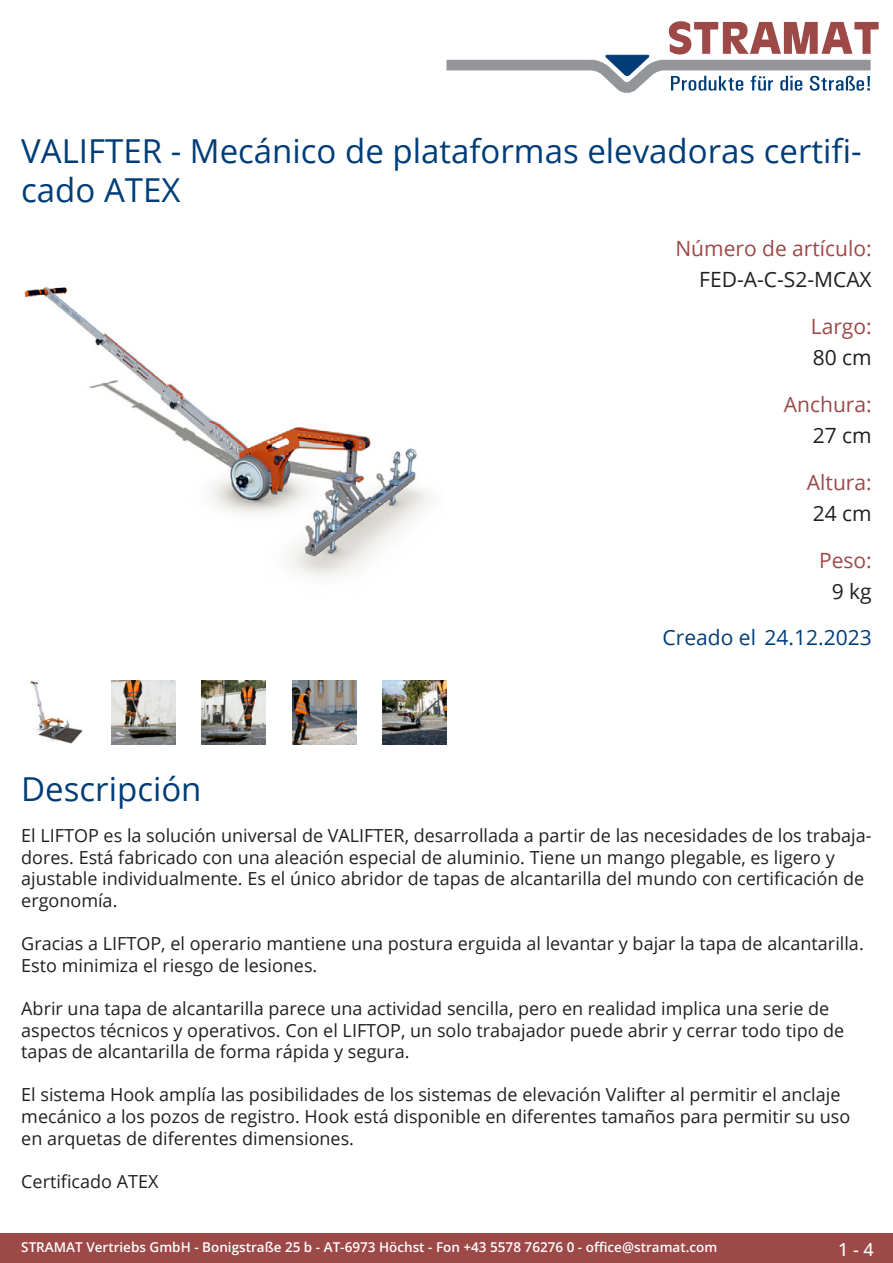
<style>
.page{position:relative;width:893px;height:1263px;background:#fff}
.page>*{position:absolute;margin:0;border:0;box-sizing:border-box;transform-origin:0 0}
.Produkttitel{font:33px/39.6px "Open Sans";color:#003d78}
.TechDaten_Überschrif{font:21px "Open Sans";color:#9c4948}
.TechDaten_Inhalt{font:21px "Open Sans";color:#231f20}
.Erstellungsdatum{font:21px "Open Sans";color:#003d78}
.Beschreibung_Text{font:18px/21.6px "Open Sans";color:#231f20}
.t1{font:500 18px "Open Sans";color:#fff}
.t2{font:600 13.5px "Open Sans";color:#fff}
</style>
<div class="page">
<div style="left:0;top:1233px;width:893px;height:30px;background:#9c4948"></div>
<svg style="left:446px;top:21px;width:433px;height:72px"></svg>
<img style="left:24px;top:286px;width:406px;height:292px">
<img style="left:27px;top:681px;width:56px;height:63px">
<img style="left:112px;top:680px;width:63px;height:64px">
<img style="left:202px;top:680px;width:64px;height:64px">
<img style="left:292px;top:680px;width:64px;height:64px">
<img style="left:383px;top:680px;width:63px;height:64px">
<p class="Produkttitel" style="left:21px;top:130px;width:839px">VALIFTER - Mecánico de plataformas elevadoras certifi&shy;cado ATEX</p>
<p class="TechDaten_Überschrif" style="left:675px;top:234px;width:198px">Número de artículo:</p>
<p class="TechDaten_Inhalt" style="left:699px;top:265px;width:174px">FED-A-C-S2-MCAX</p>
<p class="TechDaten_Überschrif" style="left:811px;top:312px;width:62px">Largo:</p>
<p class="TechDaten_Inhalt" style="left:813px;top:343px;width:61px">80 cm</p>
<p class="TechDaten_Überschrif" style="left:784px;top:390px;width:89px">Anchura:</p>
<p class="TechDaten_Inhalt" style="left:813px;top:421px;width:61px">27 cm</p>
<p class="TechDaten_Überschrif" style="left:807px;top:468px;width:66px">Altura:</p>
<p class="TechDaten_Inhalt" style="left:813px;top:499px;width:61px">24 cm</p>
<p class="TechDaten_Überschrif" style="left:819px;top:546px;width:54px">Peso:</p>
<p class="TechDaten_Inhalt" style="left:832px;top:577px;width:42px">9 kg</p>
<p class="Erstellungsdatum" style="left:663px;top:623px;width:211px">Creado el 24.12.2023</p>
<p class="Produkttitel" style="left:21px;top:768px;width:182px">Descripción</p>
<p class="Beschreibung_Text" style="left:21px;top:824px;width:850px">El LIFTOP es la solución universal de VALIFTER, desarrollada a partir de las necesidades de los trabaja&shy;dores. Está fabricado con una aleación especial de aluminio. Tiene un mango plegable, es ligero y ajustable individualmente. Es el único abridor de tapas de alcantarilla del mundo con certificación de ergonomía.</p>
<p class="Beschreibung_Text" style="left:21px;top:932px;width:844px">Gracias a LIFTOP, el operario mantiene una postura erguida al levantar y bajar la tapa de alcantarilla.<br>Esto minimiza el riesgo de lesiones.</p>
<p class="Beschreibung_Text" style="left:21px;top:997px;width:825px">Abrir una tapa de alcantarilla parece una actividad sencilla, pero en realidad implica una serie de aspectos técnicos y operativos. Con el LIFTOP, un solo trabajador puede abrir y cerrar todo tipo de tapas de alcantarilla de forma rápida y segura.</p>
<p class="Beschreibung_Text" style="left:21px;top:1083px;width:830px">El sistema Hook amplía las posibilidades de los sistemas de elevación Valifter al permitir el anclaje mecánico a los pozos de registro. Hook está disponible en diferentes tamaños para permitir su uso en arquetas de diferentes dimensiones.</p>
<p class="Beschreibung_Text" style="left:21px;top:1170px;width:139px">Certificado ATEX</p>
<p class="t2" style="left:21px;top:1238px;width:698px">STRAMAT Vertriebs GmbH - Bonigstraße 25 b - AT-6973 Höchst - Fon +43 5578 76276 0 - office@stramat.com</p>
<p class="t1" style="left:838px;top:1237px;width:37px">1 - 4</p>
</div>
